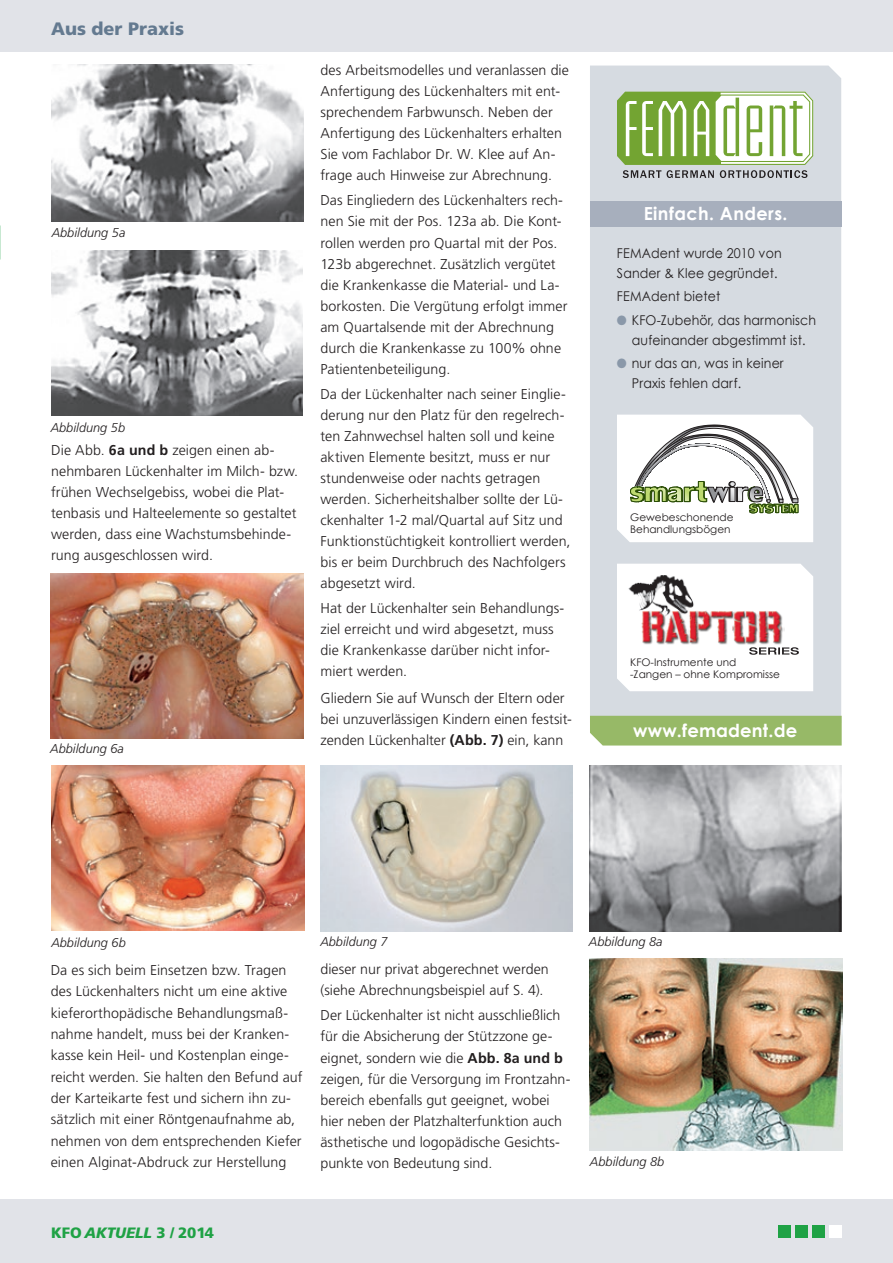
<style>
.page{position:relative;width:893px;height:1263px;background:#fff}
.page>*{position:absolute;margin:0;border:0;box-sizing:border-box;transform-origin:0 0}
.t1{font:700 18px "Century Gothic";letter-spacing:.025em;color:#fff}
.t2{font:900 18px "Frutiger LT Std";color:#647a90}
.t3{font:900 15px "Frutiger LT Std";color:#1fa245}
.t4{font:300 14.25px/21px "Frutiger LT Std";letter-spacing:.005em;color:#231f20}
.t5{font:13.5px/19.5px "Century Gothic";letter-spacing:.01em;color:#231f20;scale:.93 1}
.t6{font:italic 300 12.75px "Frutiger LT Std";color:#231f20}
.t7{font:10.5px/12px "Century Gothic";color:#231f20}
.s1{font-weight:700}
.s2{color:#8a98a9}
.s3{font-style:italic}
</style>
<div class="page">
<div style="left:0;top:0;width:893px;height:51px;background:#e1e3e8"></div>
<div style="left:0;top:1199px;width:893px;height:64px;background:#e1e3e8"></div>
<div style="left:778px;top:1225px;width:13px;height:12px;background:#1fa245"></div>
<div style="left:795px;top:1225px;width:13px;height:12px;background:#1fa245"></div>
<div style="left:812px;top:1225px;width:13px;height:12px;background:#1fa245"></div>
<div style="left:829px;top:1225px;width:13px;height:12px;background:#fff"></div>
<div style="left:590px;top:66px;width:251px;height:650px;background:#d6dbe1"></div>
<svg style="left:617px;top:92px;width:196px;height:86px"></svg>
<svg style="left:617px;top:415px;width:196px;height:127px"></svg>
<svg style="left:617px;top:564px;width:196px;height:127px"></svg>
<div style="left:590px;top:201px;width:251px;height:25px;background:#a7afbd"></div>
<div style="left:590px;top:716px;width:252px;height:29px;background:#97b967"></div>
<img style="left:51px;top:64px;width:253px;height:158px">
<img style="left:51px;top:250px;width:252px;height:166px">
<img style="left:590px;top:765px;width:252px;height:166px">
<img style="left:51px;top:573px;width:252px;height:166px">
<img style="left:52px;top:765px;width:252px;height:166px">
<img style="left:320px;top:765px;width:252px;height:166px">
<img style="left:590px;top:959px;width:252px;height:191px">
<p class="t2" style="left:51px;top:18px;width:135px">Aus der Praxis</p>
<p class="t6" style="left:52px;top:226px;width:75px">Abbildung 5a</p>
<p class="t6" style="left:51px;top:420px;width:76px">Abbildung 5b</p>
<p class="t4" style="left:51px;top:440px;width:249px">Die Abb. <span class="s1">6a und b</span> zeigen einen ab&shy;nehmbaren Lückenhalter im Milch- bzw. frühen Wechselgebiss, wobei die Plat&shy;tenbasis und Halteelemente so gestaltet werden, dass eine Wachstumsbehinde&shy;rung ausgeschlossen wird.</p>
<p class="t6" style="left:50px;top:741px;width:75px">Abbildung 6a</p>
<p class="t4" style="left:320px;top:60px;width:250px">des Arbeitsmodelles und veranlassen die Anfertigung des Lückenhalters mit ent&shy;sprechendem Farbwunsch. Neben der Anfertigung des Lückenhalters erhalten Sie vom Fachlabor Dr. W. Klee auf An&shy;frage auch Hinweise zur Abrechnung.</p>
<p class="t4" style="left:320px;top:190px;width:248px">Das Eingliedern des Lückenhalters rech&shy;nen Sie mit der Pos. 123a ab. Die Kont&shy;rollen werden pro Quartal mit der Pos.<br>123b abgerechnet. Zusätzlich vergütet die Krankenkasse die Material- und La&shy;borkosten. Die Vergütung erfolgt immer am Quartalsende mit der Abrechnung durch die Krankenkasse zu 100% ohne Patientenbeteiligung.</p>
<p class="t4" style="left:320px;top:384px;width:252px">Da der Lückenhalter nach seiner Einglie&shy;derung nur den Platz für den regelrech&shy;ten Zahnwechsel halten soll und keine aktiven Elemente besitzt, muss er nur stundenweise oder nachts getragen werden. Sicherheitshalber sollte der Lü&shy;ckenhalter 1-2 mal/Quartal auf Sitz und Funktionstüchtigkeit kontrolliert werden, bis er beim Durchbruch des Nachfolgers abgesetzt wird.</p>
<p class="t4" style="left:320px;top:598px;width:245px">Hat der Lückenhalter sein Behandlungs&shy;ziel erreicht und wird abgesetzt, muss die Krankenkasse darüber nicht infor&shy;miert werden.</p>
<p class="t4" style="left:320px;top:688px;width:253px">Gliedern Sie auf Wunsch der Eltern oder bei unzuverlässigen Kindern einen festsit&shy;zenden Lückenhalter <span class="s1">(Abb. 7)</span> ein, kann</p>
<p class="t1" style="left:644px;top:202px;width:145px">Einfach. Anders.</p>
<p class="t5" style="left:617px;top:243px;width:179px">FEMAdent wurde 2010 von<br>Sander &amp; Klee gegründet.</p>
<p class="t5" style="left:617px;top:287px;width:113px">FEMAdent bietet</p>
<p class="t5" style="left:617px;top:310px;width:216px;text-align:center"><span class="s2">●</span> KFO-Zubehör, das harmonisch aufeinander abgestimmt ist.</p>
<p class="t5" style="left:632px;top:354px;width:165px;text-indent:-15px"><span class="s2">●</span> nur das an, was in keiner<br>Praxis fehlen darf.</p>
<p class="t7" style="left:630px;top:511px;width:105px">Gewebeschonende<br>Behandlungsbögen</p>
<p class="t7" style="left:630px;top:656px;width:151px">KFO-Instrumente und -Zangen – ohne Kompromisse</p>
<p class="t1" style="left:633px;top:719px;width:166px">www.femadent.de</p>
<p class="t6" style="left:51px;top:935px;width:76px">Abbildung 6b</p>
<p class="t6" style="left:320px;top:934px;width:69px">Abbildung 7</p>
<p class="t4" style="left:51px;top:960px;width:253px">Da es sich beim Einsetzen bzw. Tragen des Lückenhalters nicht um eine aktive kieferorthopädische Behandlungsmaß&shy;nahme handelt, muss bei der Kranken&shy;kasse kein Heil- und Kostenplan einge&shy;reicht werden. Sie halten den Befund auf der Karteikarte fest und sichern ihn zu&shy;sätzlich mit einer Röntgenaufnahme ab, nehmen von dem entsprechenden Kiefer einen Alginat-Abdruck zur Herstellung</p>
<p class="t4" style="left:320px;top:959px;width:230px">dieser nur privat abgerechnet werden (siehe Abrechnungsbeispiel auf S. 4).</p>
<p class="t4" style="left:320px;top:1005px;width:251px">Der Lückenhalter ist nicht ausschließlich für die Absicherung der Stützzone ge&shy;eignet, sondern wie die <span class="s1">Abb. 8a und b </span>zeigen, für die Versorgung im Frontzahn&shy;bereich ebenfalls gut geeignet, wobei hier neben der Platzhalterfunktion auch ästhetische und logopädische Gesichts&shy;punkte von Bedeutung sind.</p>
<p class="t6" style="left:589px;top:934px;width:75px">Abbildung 8a</p>
<p class="t6" style="left:590px;top:1155px;width:76px">Abbildung 8b</p>
<p class="t3" style="left:51px;top:1223px;width:164px">KFO <span class="s3">AKTUELL</span> 3 / 2014</p>
</div>
